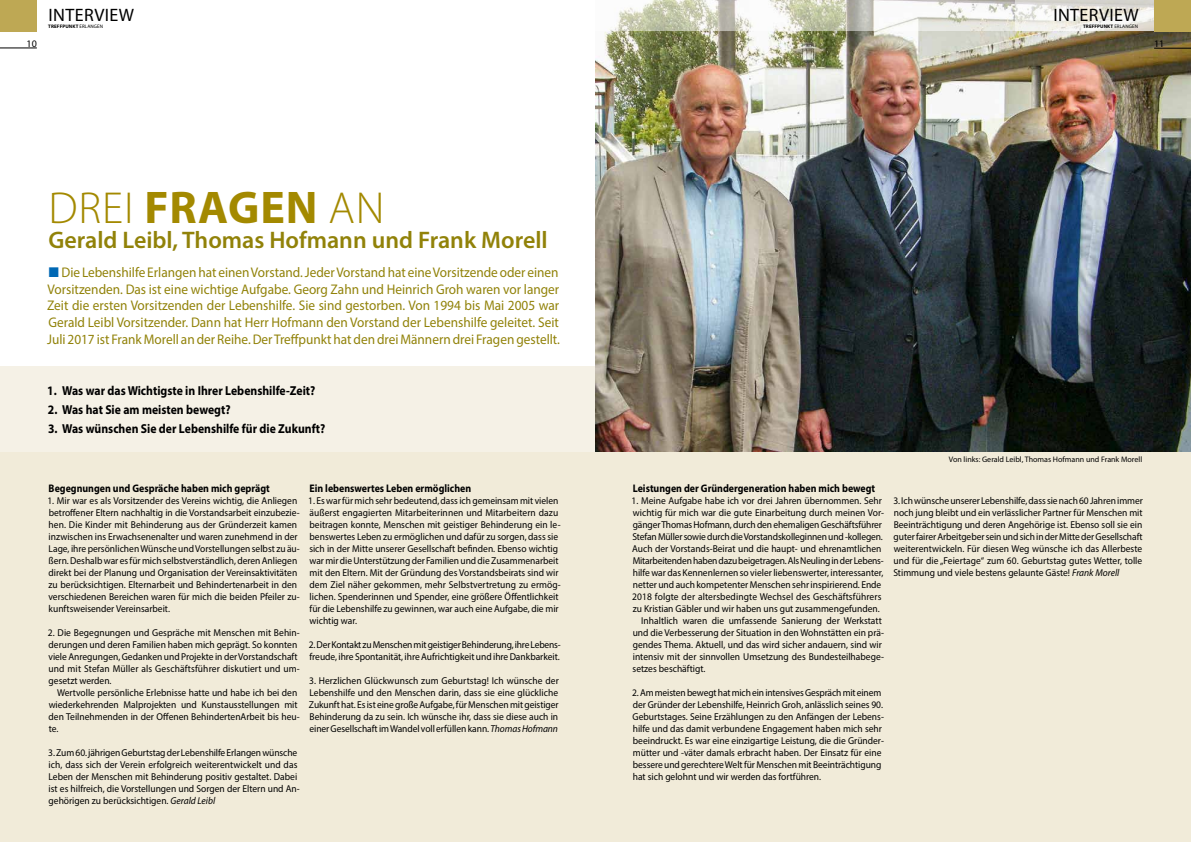
<style>
.page{position:relative;width:1191px;height:842px;background:#fff}
.page>*{position:absolute;margin:0;border:0;box-sizing:border-box;transform-origin:0 0}
.t1{font:300 45px "Myriad Pro";letter-spacing:.02em;color:#a38900}
.t2{font:600 24px "Myriad Pro";color:#918209}
.t3{font:18px "Myriad Pro";letter-spacing:.02em;color:#000}
.t4{font:14px/16.8px "Myriad Pro";color:#918209;text-align:justify;scale:.95 1}
.t5{font:700 13px "Myriad Pro";color:#000;scale:.9 1}
.t6{font:700 11px "Myriad Pro";color:#000;scale:.9 1}
.t7{font:10px/12px "Myriad Pro";color:#000;scale:.95 1}
.t8{font:10px "Myriad Pro";letter-spacing:-.02em;color:#000;scale:.95 1}
.t9{font:10px "Myriad Pro";color:#000}
.t10{font:8px "Myriad Pro";color:#000}
.t11{font:700 5px "Myriad Pro";letter-spacing:.02em;color:#000}
.s1{font-weight:400}
.s2{font-weight:700;font-size:46px}
.s3{color:#0068b4}
.s4{font-style:italic}
</style>
<div class="page">
<div style="left:595px;top:176px;width:596px;height:666px;background:#f1ebd9"></div>
<div style="left:0;top:373px;width:595px;height:469px;background:#f1ebd9"></div>
<div style="left:0;top:366px;width:595px;height:85px;background:#f5f1e6"></div>
<img style="left:595px;top:31px;width:596px;height:420px">
<hr style="left:0;top:48px;width:37px;height:1px;background:#000">
<hr style="left:1154px;top:48px;width:37px;height:1px;background:#000">
<svg style="left:609px;top:0;width:406px;height:31px"></svg>
<svg style="left:1015px;top:0;width:139px;height:31px"></svg>
<div style="left:0;top:0;width:37px;height:31px;background:#bea854"></div>
<div style="left:1154px;top:0;width:37px;height:31px;background:#bea854"></div>
<h3 class="t3" style="left:49px;top:4px;width:87px">INTERVIEW</h3>
<h3 class="t3" style="left:1053px;top:4px;width:87px">INTERVIEW</h3>
<p class="t11" style="left:1083px;top:23px;width:56px">TREFFPUNKT <span class="s1">ERLANGEN</span></p>
<p class="t11" style="left:48px;top:23px;width:56px">TREFFPUNKT <span class="s1">ERLANGEN</span></p>
<p class="t9" style="left:27px;top:38px;width:12px">10</p>
<p class="t9" style="left:1154px;top:38px;width:12px">11</p>
<h1 class="t1" style="left:49px;top:181px;width:337px">DREI <span class="s2">FRAGEN</span> AN</h1>
<h2 class="t2" style="left:48px;top:225px;width:501px">Gerald Leibl, Thomas Hofmann und Frank Morell</h2>
<p class="t4" style="left:47px;top:263px;width:541px"><span class="s3">■</span> Die Lebenshilfe Erlangen hat einen Vorstand. Jeder Vorstand hat eine Vorsitzende oder einen Vorsitzenden. Das ist eine wichtige Aufgabe. Georg Zahn und Heinrich Groh waren vor langer Zeit die ersten Vorsitzenden der Lebenshilfe. Sie sind gestorben. Von 1994 bis Mai 2005 war Gerald Leibl Vorsitzender. Dann hat Herr Hofmann den Vorstand der Lebenshilfe geleitet. Seit Juli 2017 ist Frank Morell an der Reihe. Der Treffpunkt hat den drei Männern drei Fragen gestellt.</p>
<h3 class="t5" style="left:47px;top:382px;width:299px">1. Was war das Wichtigste in Ihrer Lebenshilfe-Zeit?</h3>
<h3 class="t5" style="left:48px;top:401px;width:204px">2. Was hat Sie am meisten bewegt?</h3>
<h3 class="t5" style="left:48px;top:420px;width:309px">3. Was wünschen Sie der Lebenshilfe für die Zukunft?</h3>
<p class="t6" style="left:49px;top:481px;width:247px">Begegnungen und Gespräche haben mich geprägt</p>
<p class="t7" style="left:47px;top:494px;width:267px">1. Mir war es als Vorsitzender des Vereins wichtig, die Anliegen betroffener Eltern nachhaltig in die Vorstandsarbeit einzubezie&shy;hen. Die Kinder mit Behinderung aus der Gründerzeit kamen inzwischen ins Erwachsenenalter und waren zunehmend in der Lage, ihre persönlichen Wünsche und Vorstellungen selbst zu äu&shy;ßern. Deshalb war es für mich selbstverständlich, deren Anliegen direkt bei der Planung und Organisation der Vereinsaktivitäten zu berücksichtigen. Elternarbeit und Behindertenarbeit in den verschiedenen Bereichen waren für mich die beiden Pfeiler zu&shy;kunftsweisender Vereinsarbeit.</p>
<p class="t7" style="left:48px;top:626px;width:267px">2. Die Begegnungen und Gespräche mit Menschen mit Behin&shy;derungen und deren Familien haben mich geprägt. So konnten viele Anregungen, Gedanken und Projekte in der Vorstandschaft und mit Stefan Müller als Geschäftsführer diskutiert und um&shy;gesetzt werden.</p>
<p class="t7" style="left:49px;top:686px;width:266px;text-indent:8px">Wertvolle persönliche Erlebnisse hatte und habe ich bei den wiederkehrenden Malprojekten und Kunstausstellungen mit den Teilnehmenden in der Offenen BehindertenArbeit bis heu&shy;te.</p>
<p class="t7" style="left:48px;top:746px;width:266px">3. Zum 60. jährigen Geburtstag der Lebenshilfe Erlangen wünsche ich, dass sich der Verein erfolgreich weiterentwickelt und das Leben der Menschen mit Behinderung positiv gestaltet. Dabei ist es hilfreich, die Vorstellungen und Sorgen der Eltern und An&shy;gehörigen zu berücksichtigen. <span class="s4">Gerald Leibl</span></p>
<p class="t6" style="left:309px;top:481px;width:181px">Ein lebenswertes Leben ermöglichen</p>
<p class="t7" style="left:308px;top:494px;width:267px">1. Es war für mich sehr bedeutend, dass ich gemeinsam mit vielen äußerst engagierten Mitarbeiterinnen und Mitarbeitern dazu beitragen konnte, Menschen mit geistiger Behinderung ein le&shy;benswertes Leben zu ermöglichen und dafür zu sorgen, dass sie sich in der Mitte unserer Gesellschaft befinden. Ebenso wichtig war mir die Unterstützung der Familien und die Zusammenarbeit mit den Eltern. Mit der Gründung des Vorstandsbeirats sind wir dem Ziel näher gekommen, mehr Selbstvertretung zu ermög&shy;lichen. Spenderinnen und Spender, eine größere Öffentlichkeit für die Lebenshilfe zu gewinnen, war auch eine Aufgabe, die mir wichtig war.</p>
<p class="t7" style="left:309px;top:638px;width:267px">2. Der Kontakt zu Menschen mit geistiger Behinderung, ihre Lebens&shy;freude, ihre Spontanität, ihre Aufrichtigkeit und ihre Dankbarkeit.</p>
<p class="t7" style="left:309px;top:674px;width:264px;text-align:justify">3. Herzlichen Glückwunsch zum Geburtstag! Ich wünsche der Lebenshilfe und den Menschen darin, dass sie eine glückliche Zukunft hat. Es ist eine große Aufgabe, für Menschen mit geistiger Behinderung da zu sein. Ich wünsche ihr, dass sie diese auch in einer Gesellschaft im Wandel voll erfüllen kann. <span class="s4">Thomas Hofmann</span></p>
<p class="t6" style="left:633px;top:481px;width:271px">Leistungen der Gründergeneration haben mich bewegt</p>
<p class="t7" style="left:631px;top:494px;width:265px">1. Meine Aufgabe habe ich vor drei Jahren übernommen. Sehr</p>
<p class="t7" style="left:633px;top:506px;width:266px">wichtig für mich war die gute Einarbeitung durch meinen Vor-</p>
<p class="t7" style="left:633px;top:518px;width:264px">gänger Thomas Hofmann, durch den ehemaligen Geschäftsführer</p>
<p class="t7" style="left:632px;top:530px;width:265px">Stefan Müller sowie durch die Vorstandskolleginnen und -kollegen.</p>
<p class="t7" style="left:632px;top:542px;width:264px">Auch der Vorstands-Beirat und die haupt- und ehrenamtlichen</p>
<p class="t8" style="left:632px;top:554px;width:266px">Mitarbeitenden haben dazu beigetragen. Als Neuling in der Lebens-</p>
<p class="t7" style="left:633px;top:566px;width:265px">hilfe war das Kennenlernen so vieler liebenswerter, interessanter,</p>
<p class="t7" style="left:633px;top:578px;width:263px">netter und auch kompetenter Menschen sehr inspirierend. Ende</p>
<p class="t7" style="left:632px;top:590px;width:264px">2018 folgte der altersbedingte Wechsel des Geschäftsführers</p>
<p class="t7" style="left:632px;top:602px;width:261px">zu Kristian Gäbler und wir haben uns gut zusammengefunden.</p>
<p class="t7" style="left:641px;top:614px;width:255px">Inhaltlich waren die umfassende Sanierung der Werkstatt</p>
<p class="t7" style="left:632px;top:626px;width:266px">und die Verbesserung der Situation in den Wohnstätten ein prä-</p>
<p class="t7" style="left:633px;top:638px;width:264px">gendes Thema. Aktuell, und das wird sicher andauern, sind wir</p>
<p class="t7" style="left:633px;top:650px;width:266px">intensiv mit der sinnvollen Umsetzung des Bundesteilhabege-</p>
<p class="t7" style="left:632px;top:662px;width:78px">setzes beschäftigt.</p>
<p class="t7" style="left:632px;top:686px;width:266px">2. Am meisten bewegt hat mich ein intensives Gespräch mit einem der Gründer der Lebenshilfe, Heinrich Groh, anlässlich seines 90.<br>Geburtstages. Seine Erzählungen zu den Anfängen der Lebens&shy;hilfe und das damit verbundene Engagement haben mich sehr beeindruckt. Es war eine einzigartige Leistung, die die Gründer&shy;mütter und -väter damals erbracht haben. Der Einsatz für eine bessere und gerechtere Welt für Menschen mit Beeinträchtigung hat sich gelohnt und wir werden das fortführen.</p>
<p class="t10" style="left:949px;top:455px;width:195px">Von links: Gerald Leibl, Thomas Hofmann und Frank Morell</p>
<p class="t7" style="left:893px;top:494px;width:264px;text-align:justify">3. Ich wünsche unserer Lebenshilfe, dass sie nach 60 Jahren immer noch jung bleibt und ein verlässlicher Partner für Menschen mit Beeinträchtigung und deren Angehörige ist. Ebenso soll sie ein guter fairer Arbeitgeber sein und sich in der Mitte der Gesellschaft weiterentwickeln. Für diesen Weg wünsche ich das Allerbeste und für die „Feiertage“ zum 60. Geburtstag gutes Wetter, tolle Stimmung und viele bestens gelaunte Gäste! <span class="s4">Frank Morell</span></p>
</div>
